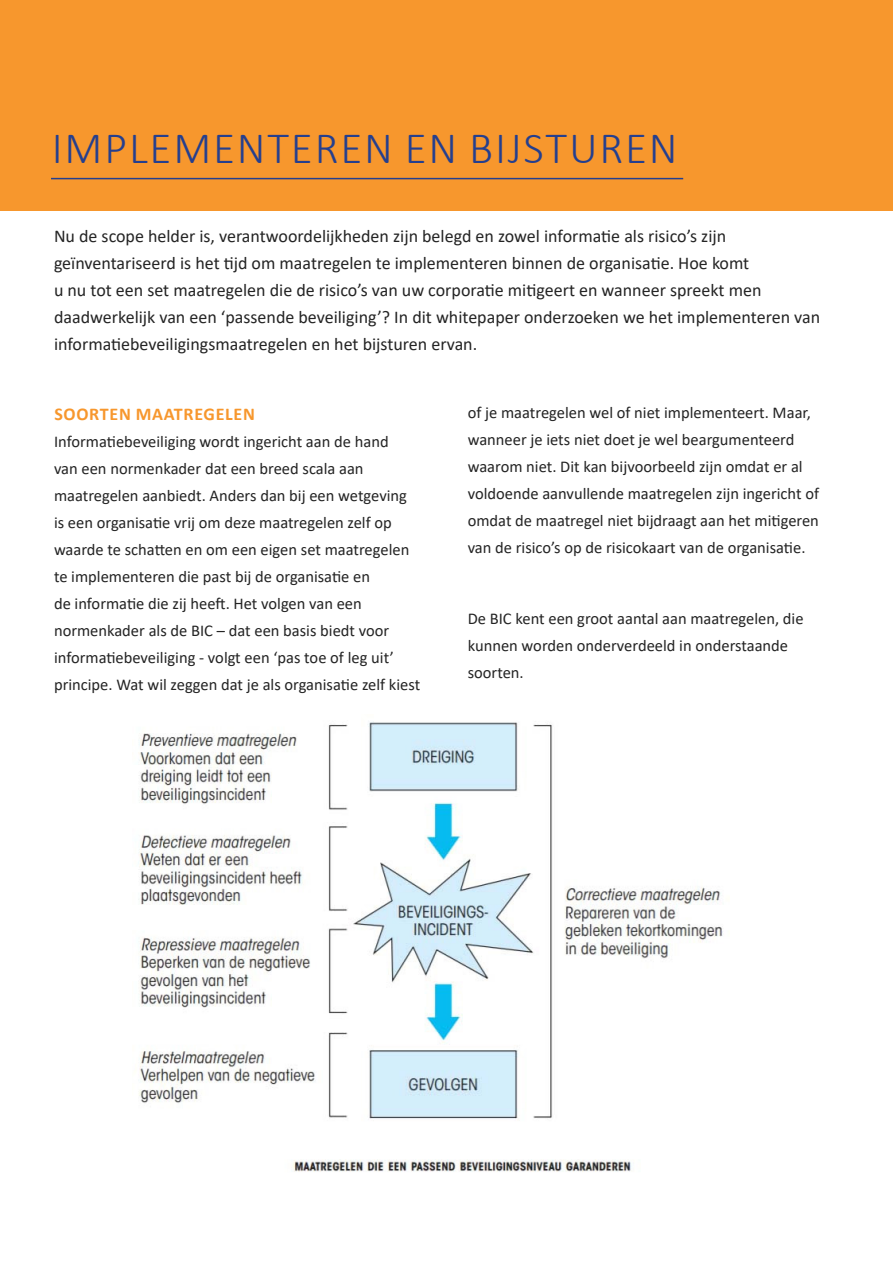
<style>
.page{position:relative;width:893px;height:1263px;background:#fff}
.page>*{position:absolute;margin:0;border:0;box-sizing:border-box;transform-origin:0 0}
.t1{font:300 45px "Calibri";letter-spacing:.04em;color:#253f8e}
.t2{font:18px/27px "Calibri";color:#242424}
.t3{font:700 18px "Calibri";letter-spacing:.04em;color:#f7972d}
.t4{font:16.5px/27px "Calibri";color:#242424}
</style>
<div class="page">
<div style="left:0;top:0;width:893px;height:210px;background:#f7972d"></div>
<hr style="left:51px;top:178px;width:632px;height:1px;background:#253f8e">
<img style="left:138px;top:721px;width:585px;height:451px">
<p class="t1" style="left:52px;top:121px;width:627px">IMPLEMENTEREN EN BIJSTUREN</p>
<p class="t2" style="left:54px;top:222px;width:768px">Nu de scope helder is, verantwoordelijkheden zijn belegd en zowel informatie als risico’s zijn geïnventariseerd is het tijd om maatregelen te implementeren binnen de organisatie. Hoe komt<br>u nu tot een set maatregelen die de risico’s van uw corporatie mitigeert en wanneer spreekt men daadwerkelijk van een ‘passende beveiliging’? In dit whitepaper onderzoeken we het implementeren van informatiebeveiligingsmaatregelen en het bijsturen ervan.</p>
<p class="t3" style="left:54px;top:401px;width:202px">SOORTEN MAATREGELEN</p>
<p class="t4" style="left:54px;top:427px;width:368px">Informatiebeveiliging wordt ingericht aan de hand<br>van een normenkader dat een breed scala aan maatregelen aanbiedt. Anders dan bij een wetgeving is een organisatie vrij om deze maatregelen zelf op waarde te schatten en om een eigen set maatregelen te implementeren die past bij de organisatie en<br>de informatie die zij heeft. Het volgen van een normenkader als de BIC – dat een basis biedt voor informatiebeveiliging - volgt een ‘pas toe of leg uit’ principe. Wat wil zeggen dat je als organisatie zelf kiest</p>
<p class="t4" style="left:468px;top:399px;width:353px">of je maatregelen wel of niet implementeert. Maar, wanneer je iets niet doet je wel beargumenteerd waarom niet. Dit kan bijvoorbeeld zijn omdat er al voldoende aanvullende maatregelen zijn ingericht of omdat de maatregel niet bijdraagt aan het mitigeren van de risico’s op de risicokaart van de organisatie.</p>
<p class="t4" style="left:468px;top:605px;width:337px">De BIC kent een groot aantal aan maatregelen, die kunnen worden onderverdeeld in onderstaande soorten.</p>
</div>
